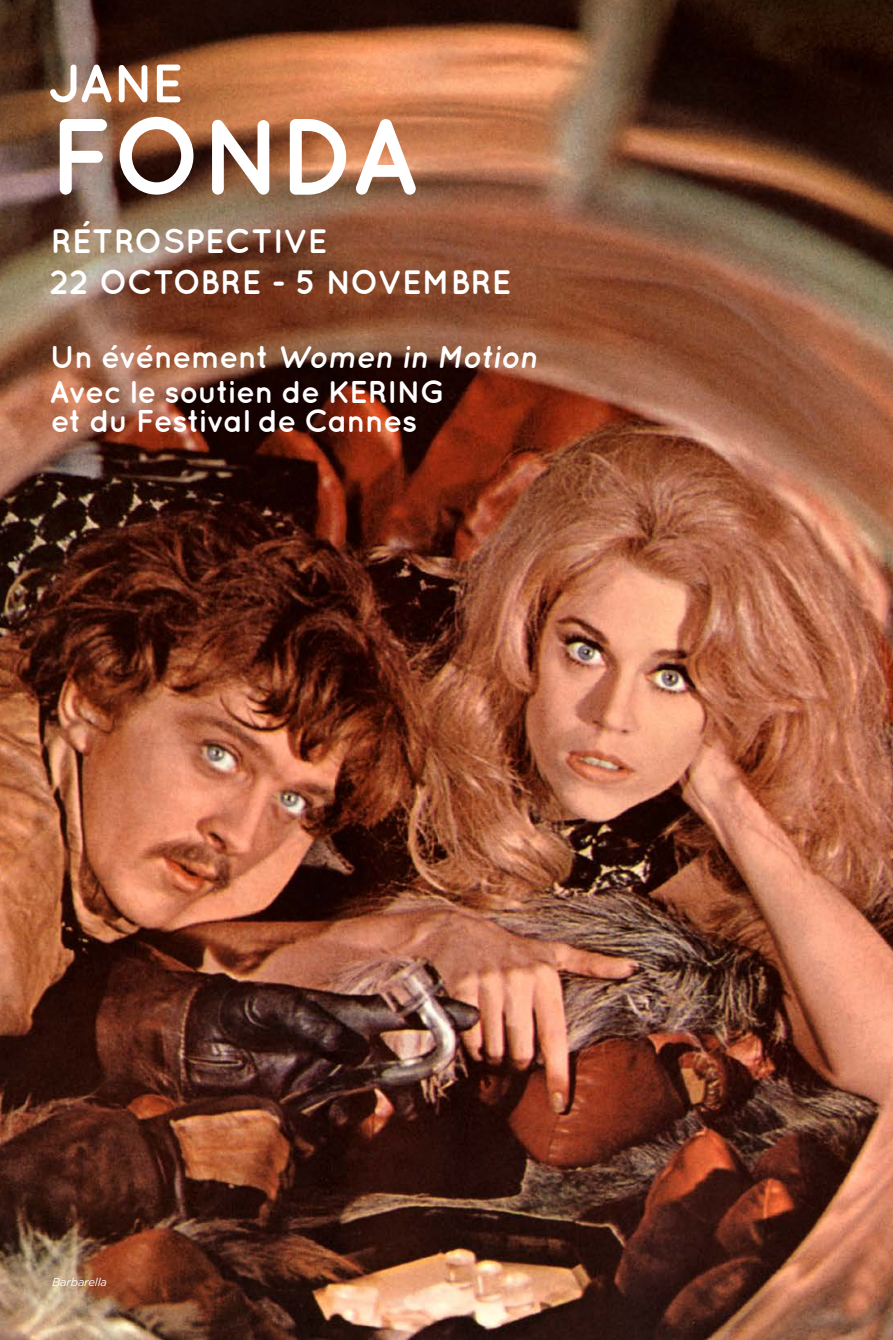
<style>
.page{position:relative;width:893px;height:1340px;background:#fff}
.page>*{position:absolute;margin:0;border:0;box-sizing:border-box;transform-origin:0 0}
.t1{font:700 108px "Quicksand";letter-spacing:-.04em;color:#fff}
.t2{font:700 54px "Quicksand";color:#fff}
.t3{font:700 33.75px/40.5px "Quicksand";color:#fff}
.t4{font:700 31.5px/35.3px "Quicksand";letter-spacing:-.03em;color:#fff}
.t5{font:italic 11.25px "Gotham HTF";letter-spacing:-.02em;color:#fff}
</style>
<div class="page">
<img style="left:0;top:0;width:893px;height:1339px">
<h2 class="t2" style="left:48px;top:51px;width:137px">JANE</h2>
<h1 class="t1" style="left:49px;top:92px;width:372px">FONDA</h1>
<p class="t3" style="left:49px;top:220px;width:464px">RÉTROSPECTIVE<br>22 OCTOBRE - 5 NOVEMBRE</p>
<p class="t4" style="left:49px;top:338px;width:496px">Un événement Women in Motion<br>Avec le soutien de KERING</p>
<p class="t4" style="left:51px;top:403px;width:368px">et du Festival de Cannes</p>
<p class="t5" style="left:52px;top:1275px;width:56px">Barbarella</p>
</div>
